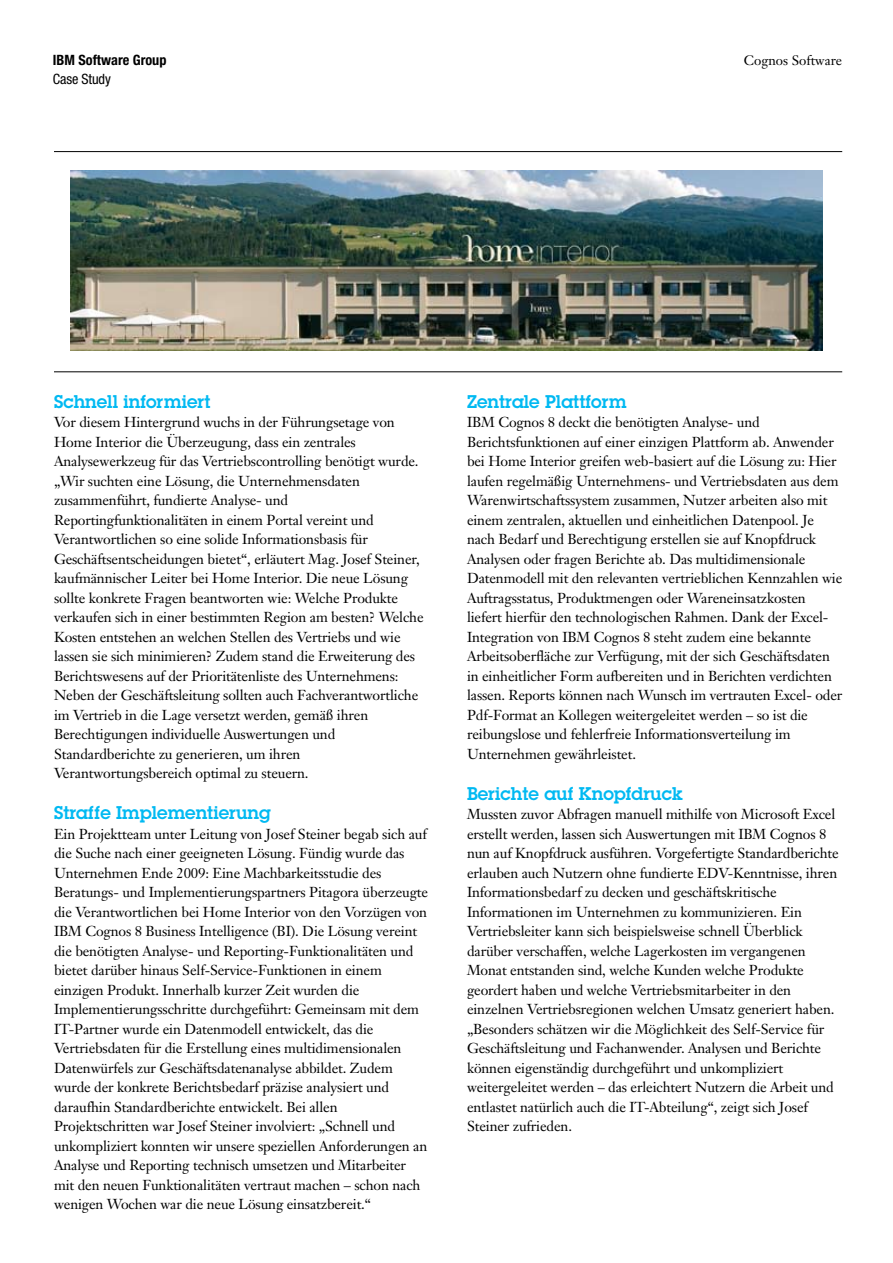
<style>
.page{position:relative;width:893px;height:1263px;background:#fff}
.page>*{position:absolute;margin:0;border:0;box-sizing:border-box;transform-origin:0 0}
.t1{font:600 18px "Lubalin Graph";color:#00b9f2}
.t2{font:14.25px/19.5px "Janson Text";letter-spacing:-.01em;color:#000}
.t3{font:700 condensed 14.25px "Helvetica Neue";color:#000}
.t4{font:condensed 14.25px "Helvetica Neue";letter-spacing:-.01em;color:#000}
.t5{font:13.5px "Janson Text";color:#000}
</style>
<div class="page">
<img style="left:70px;top:170px;width:753px;height:180px">
<hr style="left:54px;top:151px;width:788px;height:1px;background:#000">
<hr style="left:54px;top:371px;width:788px;height:1px;background:#000">
<p class="t3" style="left:53px;top:51px;width:115px">IBM Software Group</p>
<p class="t4" style="left:53px;top:71px;width:59px">Case Study</p>
<p class="t5" style="left:744px;top:51px;width:100px">Cognos Software</p>
<p class="t1" style="left:54px;top:390px;width:158px">Schnell informiert</p>
<p class="t2" style="left:54px;top:413px;width:371px">Vor diesem Hintergrund wuchs in der Führungsetage von Home Interior die Überzeugung, dass ein zentrales Analysewerkzeug für das Vertriebscontrolling benötigt wurde. „Wir suchten eine Lösung, die Unternehmensdaten zusammenführt, fundierte Analyse- und Reportingfunktionalitäten in einem Portal vereint und Verantwortlichen so eine solide Informationsbasis für Geschäftsentscheidungen bietet“, erläutert Mag. Josef Steiner, kaufmännischer Leiter bei Home Interior. Die neue Lösung sollte konkrete Fragen beantworten wie: Welche Produkte verkaufen sich in einer bestimmten Region am besten? Welche Kosten entstehen an welchen Stellen des Vertriebs und wie lassen sie sich minimieren? Zudem stand die Erweiterung des Berichtswesens auf der Prioritätenliste des Unternehmens:<br>Neben der Geschäftsleitung sollten auch Fachverantwortliche im Vertrieb in die Lage versetzt werden, gemäß ihren Berechtigungen individuelle Auswertungen und Standardberichte zu generieren, um ihren Verantwortungsbereich optimal zu steuern.</p>
<p class="t1" style="left:54px;top:801px;width:218px">Straffe Implementierung</p>
<p class="t2" style="left:54px;top:824px;width:376px">Ein Projektteam unter Leitung von Josef Steiner begab sich auf die Suche nach einer geeigneten Lösung. Fündig wurde das Unternehmen Ende 2009: Eine Machbarkeitsstudie des Beratungs- und Implementierungspartners Pitagora überzeugte die Verantwortlichen bei Home Interior von den Vorzügen von IBM Cognos 8 Business Intelligence (BI). Die Lösung vereint die benötigten Analyse- und Reporting-Funktionalitäten und bietet darüber hinaus Self-Service-Funktionen in einem einzigen Produkt. Innerhalb kurzer Zeit wurden die Implementierungsschritte durchgeführt: Gemeinsam mit dem IT-Partner wurde ein Datenmodell entwickelt, das die Vertriebsdaten für die Erstellung eines multidimensionalen Datenwürfels zur Geschäftsdatenanalyse abbildet. Zudem wurde der konkrete Berichtsbedarf präzise analysiert und daraufhin Standardberichte entwickelt. Bei allen Projektschritten war Josef Steiner involviert: „Schnell und unkompliziert konnten wir unsere speziellen Anforderungen an Analyse und Reporting technisch umsetzen und Mitarbeiter mit den neuen Funktionalitäten vertraut machen – schon nach wenigen Wochen war die neue Lösung einsatzbereit.“</p>
<p class="t1" style="left:467px;top:390px;width:161px">Zentrale Plattform</p>
<p class="t2" style="left:467px;top:413px;width:377px">IBM Cognos 8 deckt die benötigten Analyse- und Berichtsfunktionen auf einer einzigen Plattform ab. Anwender bei Home Interior greifen web-basiert auf die Lösung zu: Hier laufen regelmäßig Unternehmens- und Vertriebsdaten aus dem Warenwirtschaftssystem zusammen, Nutzer arbeiten also mit einem zentralen, aktuellen und einheitlichen Datenpool. Je nach Bedarf und Berechtigung erstellen sie auf Knopfdruck Analysen oder fragen Berichte ab. Das multidimensionale Datenmodell mit den relevanten vertrieblichen Kennzahlen wie Auftragsstatus, Produktmengen oder Wareneinsatzkosten liefert hierfür den technologischen Rahmen. Dank der Excel-Integration von IBM Cognos 8 steht zudem eine bekannte Arbeitsoberfläche zur Verfügung, mit der sich Geschäftsdaten in einheitlicher Form aufbereiten und in Berichten verdichten lassen. Reports können nach Wunsch im vertrauten Excel- oder Pdf-Format an Kollegen weitergeleitet werden – so ist die reibungslose und fehlerfreie Informationsverteilung im Unternehmen gewährleistet.</p>
<p class="t1" style="left:467px;top:781px;width:217px">Berichte auf Knopfdruck</p>
<p class="t2" style="left:467px;top:804px;width:373px">Mussten zuvor Abfragen manuell mithilfe von Microsoft Excel erstellt werden, lassen sich Auswertungen mit IBM Cognos 8 nun auf Knopfdruck ausführen. Vorgefertigte Standardberichte erlauben auch Nutzern ohne fundierte EDV-Kenntnisse, ihren Informationsbedarf zu decken und geschäftskritische Informationen im Unternehmen zu kommunizieren. Ein Vertriebsleiter kann sich beispielsweise schnell Überblick darüber verschaffen, welche Lagerkosten im vergangenen Monat entstanden sind, welche Kunden welche Produkte geordert haben und welche Vertriebsmitarbeiter in den einzelnen Vertriebsregionen welchen Umsatz generiert haben. „Besonders schätzen wir die Möglichkeit des Self-Service für Geschäftsleitung und Fachanwender. Analysen und Berichte können eigenständig durchgeführt und unkompliziert weitergeleitet werden – das erleichtert Nutzern die Arbeit und entlastet natürlich auch die IT-Abteilung“, zeigt sich Josef Steiner zufrieden.</p>
</div>
